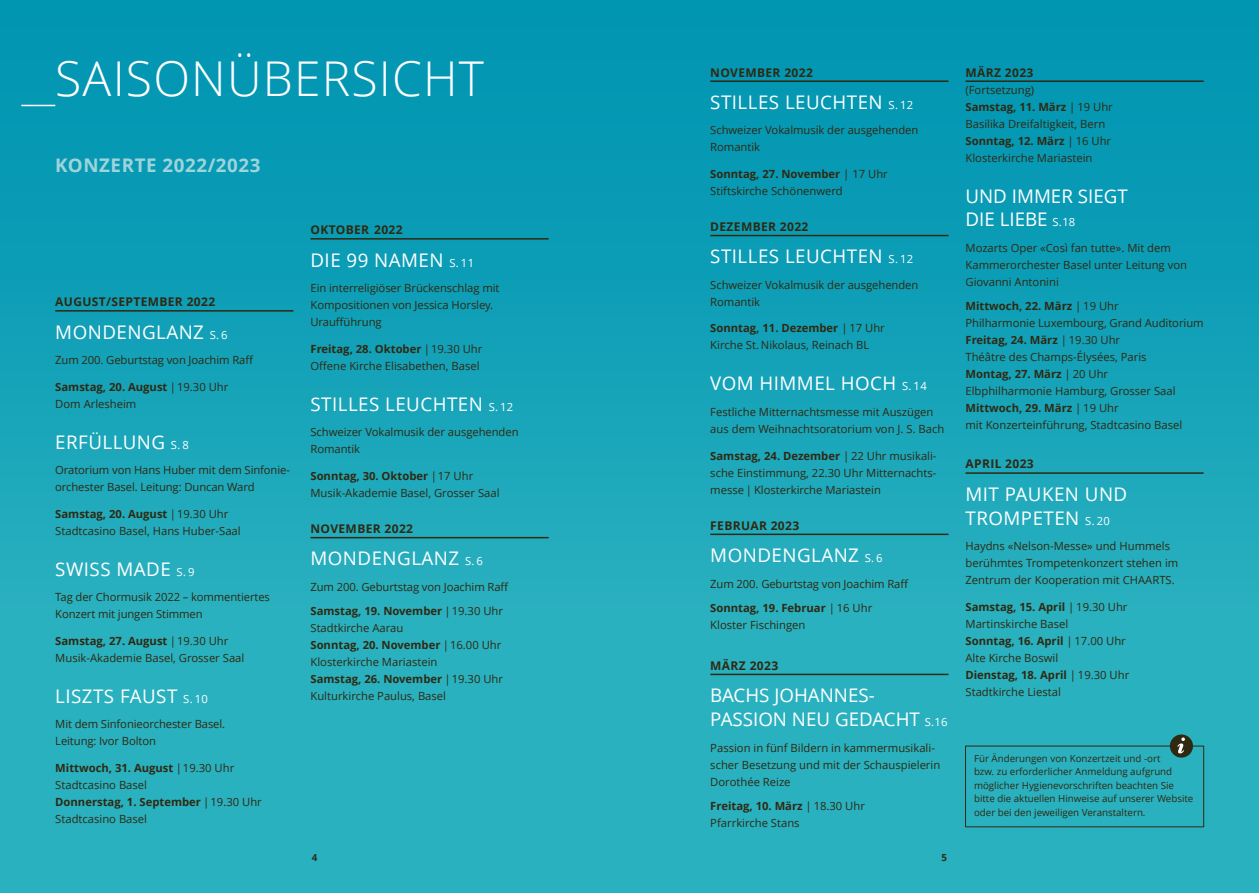
<style>
.page{position:relative;width:1259px;height:893px;background:#fff}
.page>*{position:absolute;margin:0;border:0;box-sizing:border-box;transform-origin:0 0}
.t1{font:300 48px "Open Sans";letter-spacing:.025em;color:#fff}
.t2{font:18.75px/23.9px "Open Sans";letter-spacing:.025em;color:#fff}
.t3{font:18.75px/23.9px "Open Sans";color:#fff}
.t4{font:700 18.75px "Open Sans";letter-spacing:.03em;color:#a0d4db}
.t5{font:700 12px "Open Sans";letter-spacing:.03em;color:#2f2912}
.t6{font:11.25px/17px "Open Sans";color:#2f2912}
.t7{font:9.75px/13.5px "Open Sans";color:#2f2912}
.t8{font:700 9.75px "Open Sans";color:#2f2912}
.s1{font-size:11.25px}
.s2{font-weight:700}
</style>
<div class="page">
<div style="left:0;top:0;width:629px;height:893px;background:linear-gradient(to bottom,#0094b2,#33b7c2)"></div>
<div style="left:629px;top:0;width:630px;height:893px;background:linear-gradient(to bottom,#0095b2,#33b6c1)"></div>
<hr style="left:21px;top:105px;width:34px;height:1px;background:#fff">
<hr style="left:55px;top:310px;width:238px;height:2px;background:#2f2912">
<hr style="left:310px;top:238px;width:239px;height:2px;background:#2f2912">
<hr style="left:310px;top:537px;width:239px;height:1px;background:#2f2912">
<hr style="left:710px;top:80px;width:238px;height:2px;background:#2f2912">
<hr style="left:710px;top:235px;width:238px;height:1px;background:#2f2912">
<hr style="left:710px;top:534px;width:238px;height:1px;background:#2f2912">
<hr style="left:710px;top:674px;width:238px;height:1px;background:#2f2912">
<div style="left:1169px;top:734px;width:24px;height:24px;background:#2f2912;border-radius:50%"></div>
<svg style="left:1177px;top:737px;width:8px;height:16px"></svg>
<hr style="left:965px;top:80px;width:238px;height:2px;background:#2f2912">
<hr style="left:965px;top:472px;width:238px;height:2px;background:#2f2912">
<h1 class="t1" style="left:55px;top:59px;width:430px">SAISONÜBERSICHT</h1>
<h2 class="t4" style="left:55px;top:158px;width:207px">KONZERTE 2022/2023</h2>
<p class="t5" style="left:55px;top:297px;width:161px">AUGUST/SEPTEMBER 2022</p>
<h2 class="t2" style="left:55px;top:322px;width:174px">MONDENGLANZ <span class="s1">S. 6</span></h2>
<p class="t6" style="left:55px;top:353px;width:200px">Zum 200. Geburtstag von Joachim Raff</p>
<p class="t6" style="left:55px;top:379px;width:175px"><span class="s2">Samstag, 20. August</span> |19.30 Uhr<br>Dom Arlesheim</p>
<h2 class="t2" style="left:55px;top:432px;width:135px">ERFÜLLUNG <span class="s1">S. 8</span></h2>
<p class="t6" style="left:55px;top:463px;width:236px">Oratorium von Hans Huber mit dem Sinfonie&shy;orchester Basel. Leitung: Duncan Ward</p>
<p class="t6" style="left:55px;top:506px;width:187px"><span class="s2">Samstag, 20. August</span> |19.30 Uhr<br>Stadtcasino Basel, Hans Huber-Saal</p>
<h2 class="t2" style="left:55px;top:559px;width:141px">SWISS MADE <span class="s1">S. 9</span></h2>
<p class="t6" style="left:55px;top:590px;width:216px">Tag der Chormusik 2022 – kommentiertes<br>Konzert mit jungen Stimmen</p>
<p class="t6" style="left:55px;top:633px;width:191px"><span class="s2">Samstag, 27. August</span> |19.30 Uhr<br>Musik-Akademie Basel, Grosser Saal</p>
<h2 class="t2" style="left:55px;top:686px;width:154px">LISZTS FAUST <span class="s1">S. 10</span></h2>
<p class="t6" style="left:55px;top:717px;width:171px">Mit dem Sinfonieorchester Basel.<br>Leitung: Ivor Bolton</p>
<p class="t6" style="left:55px;top:760px;width:208px"><span class="s2">Mittwoch, 31. August</span> |19.30 Uhr<br>Stadtcasino Basel<br><span class="s2">Donnerstag, 1. September</span> |19.30 Uhr<br>Stadtcasino Basel</p>
<p class="t5" style="left:310px;top:225px;width:94px">OKTOBER 2022</p>
<h2 class="t2" style="left:310px;top:250px;width:165px">DIE 99 NAMEN <span class="s1">S. 11</span></h2>
<p class="t6" style="left:310px;top:281px;width:191px">Ein interreligiöser Brückenschlag mit<br>Kompositionen von Jessica Horsley.<br>Uraufführung</p>
<p class="t6" style="left:310px;top:341px;width:173px"><span class="s2">Freitag, 28. Oktober</span> |19.30 Uhr<br>Offene Kirche Elisabethen, Basel</p>
<h2 class="t2" style="left:310px;top:394px;width:204px">STILLES LEUCHTEN <span class="s1">S. 12</span></h2>
<p class="t6" style="left:310px;top:425px;width:210px">Schweizer Vokalmusik der ausgehenden<br>Romantik</p>
<p class="t6" style="left:310px;top:468px;width:191px"><span class="s2">Sonntag, 30. Oktober</span> |17 Uhr<br>Musik-Akademie Basel, Grosser Saal</p>
<p class="t5" style="left:310px;top:524px;width:104px">NOVEMBER 2022</p>
<h2 class="t2" style="left:310px;top:548px;width:174px">MONDENGLANZ <span class="s1">S. 6</span></h2>
<p class="t6" style="left:310px;top:576px;width:200px;line-height:24.2px">Zum 200. Geburtstag von Joachim Raff<br><span class="s2">Samstag, 19. November</span> |19.30 Uhr</p>
<p class="t6" style="left:310px;top:621px;width:194px">Stadtkirche Aarau<br><span class="s2">Sonntag, 20. November</span> |16.00 Uhr<br>Klosterkirche Mariastein<br><span class="s2">Samstag, 26. November</span> |19.30 Uhr<br>Kulturkirche Paulus, Basel</p>
<p class="t5" style="left:710px;top:67px;width:104px">NOVEMBER 2022</p>
<h2 class="t2" style="left:710px;top:92px;width:204px">STILLES LEUCHTEN <span class="s1">S. 12</span></h2>
<p class="t6" style="left:710px;top:123px;width:210px">Schweizer Vokalmusik der ausgehenden<br>Romantik</p>
<p class="t6" style="left:710px;top:167px;width:179px"><span class="s2">Sonntag, 27. November</span> | 17 Uhr<br>Stiftskirche Schönenwerd</p>
<p class="t5" style="left:710px;top:222px;width:100px">DEZEMBER 2022</p>
<h2 class="t2" style="left:710px;top:246px;width:204px">STILLES LEUCHTEN <span class="s1">S. 12</span></h2>
<p class="t6" style="left:710px;top:277px;width:210px">Schweizer Vokalmusik der ausgehenden<br>Romantik</p>
<p class="t6" style="left:710px;top:321px;width:176px"><span class="s2">Sonntag, 11. Dezember</span> | 17 Uhr<br>Kirche St. Nikolaus, Reinach BL</p>
<h2 class="t2" style="left:710px;top:373px;width:218px">VOM HIMMEL HOCH <span class="s1">S. 14</span></h2>
<p class="t6" style="left:710px;top:404px;width:236px">Festliche Mitternachtsmesse mit Auszügen aus dem Weihnachtsoratorium von J. S. Bach</p>
<p class="t6" style="left:710px;top:448px;width:228px;text-align:justify"><span class="s2">Samstag, 24. Dezember</span> | 22 Uhr musikali&shy;sche Einstimmung, 22.30 Uhr Mitternachts&shy;messe | Klosterkirche Mariastein</p>
<p class="t5" style="left:710px;top:520px;width:90px">FEBRUAR 2023</p>
<h2 class="t2" style="left:710px;top:545px;width:174px">MONDENGLANZ <span class="s1">S. 6</span></h2>
<p class="t6" style="left:710px;top:573px;width:200px;line-height:24.2px">Zum 200. Geburtstag von Joachim Raff<br><span class="s2">Sonntag, 19. Februar</span> | 16 Uhr</p>
<p class="t6" style="left:710px;top:617px;width:97px">Kloster Fischingen</p>
<p class="t5" style="left:710px;top:661px;width:69px">MÄRZ 2023</p>
<h2 class="t3" style="left:710px;top:685px;width:239px">BACHS JOHANNES-<br>PASSION NEU GEDACHT <span class="s1">S.16</span></h2>
<p class="t6" style="left:710px;top:740px;width:231px">Passion in fünf Bildern in kammermusikali&shy;scher Besetzung und mit der Schauspielerin<br>Dorothée Reize</p>
<p class="t6" style="left:710px;top:798px;width:156px"><span class="s2">Freitag, 10. März</span> | 18.30 Uhr<br>Pfarrkirche Stans</p>
<p class="t8" style="left:312px;top:854px;width:7px">4</p>
<p class="t8" style="left:941px;top:854px;width:7px">5</p>
<p class="t5" style="left:965px;top:67px;width:69px">MÄRZ 2023</p>
<p class="t6" style="left:965px;top:82px;width:149px">(Fortsetzung)<br><span class="s2">Samstag, 11. März</span> | 19 Uhr<br>Basilika Dreifaltigkeit, Bern<br><span class="s2">Sonntag, 12. März</span> | 16 Uhr<br>Klosterkirche Mariastein</p>
<h2 class="t3" style="left:965px;top:186px;width:164px">UND IMMER SIEGT<br>DIE LIEBE <span class="s1">S.18</span></h2>
<p class="t6" style="left:965px;top:241px;width:223px">Mozarts Oper «Così fan tutte». Mit dem<br>Kammerorchester Basel unter Leitung von<br>Giovanni Antonini</p>
<p class="t6" style="left:965px;top:299px;width:240px"><span class="s2">Mittwoch, 22. März</span> | 19 Uhr<br>Philharmonie Luxembourg, Grand Auditorium <span class="s2">Freitag, 24. März</span> | 19.30 Uhr<br>Théâtre des Champs-Élysées, Paris<br><span class="s2">Montag, 27. März</span> | 20 Uhr<br>Elbphilharmonie Hamburg, Grosser Saal <span class="s2">Mittwoch, 29. März</span> | 19 Uhr<br>mit Konzerteinführung, Stadtcasino Basel</p>
<p class="t5" style="left:965px;top:459px;width:70px">APRIL 2023</p>
<h2 class="t2" style="left:965px;top:484px;width:163px">MIT PAUKEN UND<br>TROMPETEN <span class="s1">S. 20</span></h2>
<p class="t6" style="left:965px;top:539px;width:214px">Haydns «Nelson-Messe» und Hummels berühmtes Trompetenkonzert stehen im<br>Zentrum der Kooperation mit CHAARTS.</p>
<p class="t6" style="left:965px;top:599px;width:165px"><span class="s2">Samstag, 15. April</span> | 19.30 Uhr<br>Martinskirche Basel<br><span class="s2">Sonntag, 16. April</span> | 17.00 Uhr<br>Alte Kirche Boswil<br><span class="s2">Dienstag, 18. April</span> | 19.30 Uhr<br>Stadtkirche Liestal</p>
<p class="t7" style="left:974px;top:753px;width:221px">Für Änderungen von Konzertzeit und -ort<br>bzw. zu erforderlicher Anmeldung aufgrund möglicher Hygienevorschriften beachten Sie bitte die aktuellen Hinweise auf unserer Website oder bei den jeweiligen Veranstaltern.</p>
</div>
